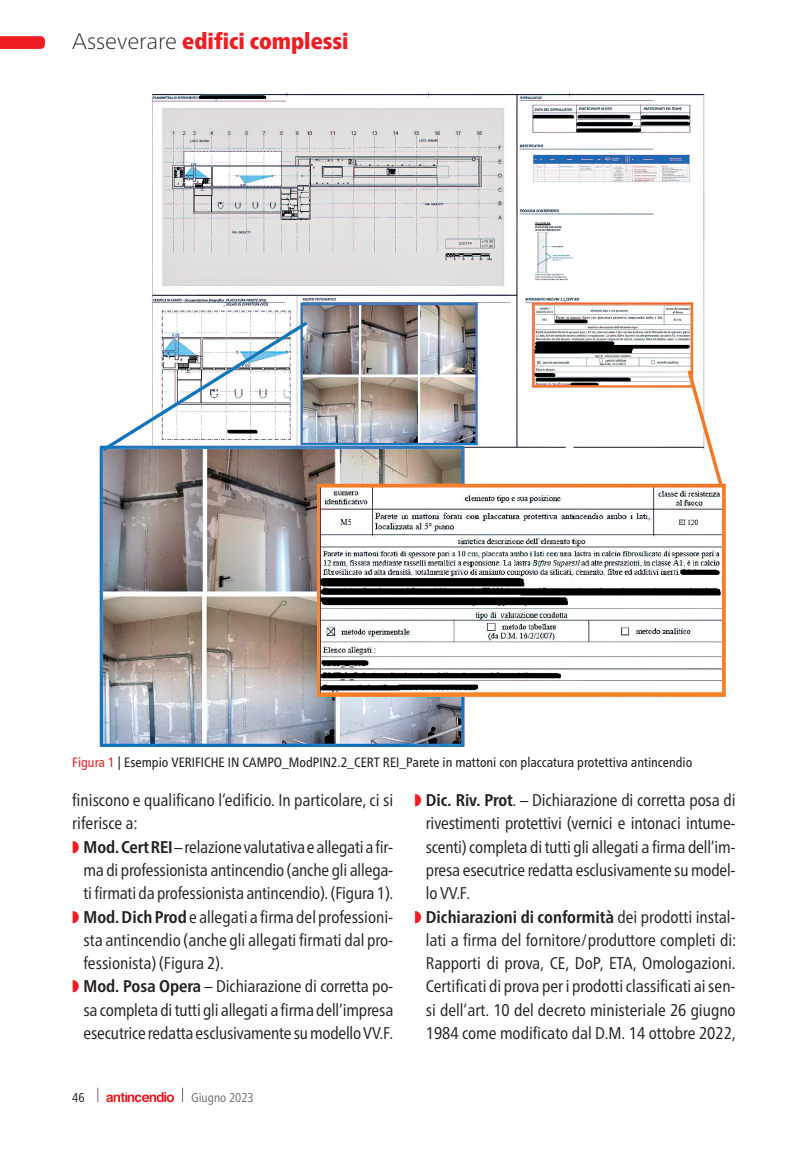
<style>
.page{position:relative;width:808px;height:1149px;background:#fff}
.page>*{position:absolute;margin:0;border:0;box-sizing:border-box;transform-origin:0 0}
.t1{font:900 condensed 22.5px "Frutiger Neue LT Pro";color:#ee1d23}
.t2{font:condensed 16.95px "Frutiger Neue LT Pro";letter-spacing:-.01em;color:#231f20}
.t3{font:700 condensed 16.95px "Frutiger Neue LT Pro";color:#231f20}
.t4{font:condensed 13.5px "Frutiger Neue LT Pro";color:#231f20}
.t5{font:condensed 12.75px "Frutiger Neue LT Pro";color:#6c6d70}
.t6{font:condensed 12.75px "Frutiger Neue LT Pro";color:#231f20}
.s1{font-weight:100;font-stretch:normal;color:#231f20}
.s2{color:#ee1d23}
.s3{font-weight:700}
.s4{font-weight:400}
</style>
<div class="page">
<svg style="left:0;top:36px;width:45px;height:13px"></svg>
<svg style="left:98px;top:1087px;width:1px;height:14px"></svg>
<svg style="left:182px;top:1087px;width:1px;height:14px"></svg>
<svg style="left:106px;top:1092px;width:68px;height:9px"></svg>
<img style="left:99px;top:92px;width:627px;height:655px">
<h1 class="t1" style="left:72px;top:28px;width:278px"><span class="s1">Asseverare</span> edifici complessi</h1>
<p class="t4" style="left:72px;top:754px;width:621px"><span class="s2">Figura 1</span> | Esempio VERIFICHE IN CAMPO_ModPIN2.2_CERT REI_Parete in mattoni con placcatura protettiva antincendio</p>
<p class="t2" style="left:72px;top:790px;width:322px">finiscono e qualificano l’edificio. In particolare, ci si</p>
<p class="t2" style="left:72px;top:813px;width:67px">riferisce a:</p>
<p class="t2" style="left:72px;top:836px;width:323px"><span class="s2">◗</span> <span class="s3">Mod. Cert REI</span> – relazione valutativa e allegati a fir-</p>
<p class="t2" style="left:83px;top:859px;width:311px">ma di professionista antincendio (anche gli allega-</p>
<p class="t2" style="left:83px;top:883px;width:311px">ti firmati da professionista antincendio). (Figura 1).</p>
<p class="t2" style="left:72px;top:906px;width:323px"><span class="s2">◗</span> <span class="s3">Mod. Dich Prod</span> e allegati a firma del professioni-</p>
<p class="t2" style="left:83px;top:929px;width:311px">sta antincendio (anche gli allegati firmati dal pro-</p>
<p class="t2" style="left:83px;top:952px;width:142px">fessionista) (Figura 2).</p>
<p class="t2" style="left:72px;top:976px;width:323px"><span class="s2">◗</span> <span class="s3">Mod. Posa Opera</span> – Dichiarazione di corretta po-</p>
<p class="t2" style="left:83px;top:999px;width:311px">sa completa di tutti gli allegati a firma dell’impresa</p>
<p class="t2" style="left:83px;top:1022px;width:311px">esecutrice redatta esclusivamente su modello VV.F.</p>
<p class="t6" style="left:72px;top:1089px;width:14px">46</p>
<p class="t5" style="left:191px;top:1089px;width:64px">Giugno 2023</p>
<p class="t2" style="left:415px;top:790px;width:323px"><span class="s2">◗</span> <span class="s3">Dic. Riv. Prot</span>. – Dichiarazione di corretta posa di</p>
<p class="t2" style="left:426px;top:813px;width:311px">rivestimenti protettivi (vernici e intonaci intume-</p>
<p class="t2" style="left:426px;top:836px;width:311px">scenti) completa di tutti gli allegati a firma dell’im-</p>
<p class="t2" style="left:426px;top:859px;width:311px">presa esecutrice redatta esclusivamente su model-</p>
<p class="t2" style="left:426px;top:883px;width:46px">lo VV.F.</p>
<p class="t3" style="left:415px;top:906px;width:323px"><span class="s2">◗</span> Dichiarazioni di conformità <span class="s4">dei prodotti instal-</span></p>
<p class="t2" style="left:426px;top:929px;width:312px">lati a firma del fornitore/produttore completi di:</p>
<p class="t2" style="left:426px;top:952px;width:311px">Rapporti di prova, CE, DoP, ETA, Omologazioni.</p>
<p class="t2" style="left:426px;top:976px;width:311px">Certificati di prova per i prodotti classificati ai sen-</p>
<p class="t2" style="left:426px;top:999px;width:311px">si dell’art. 10 del decreto ministeriale 26 giugno</p>
<p class="t2" style="left:426px;top:1022px;width:311px">1984 come modificato dal D.M. 14 ottobre 2022,</p>
</div>
